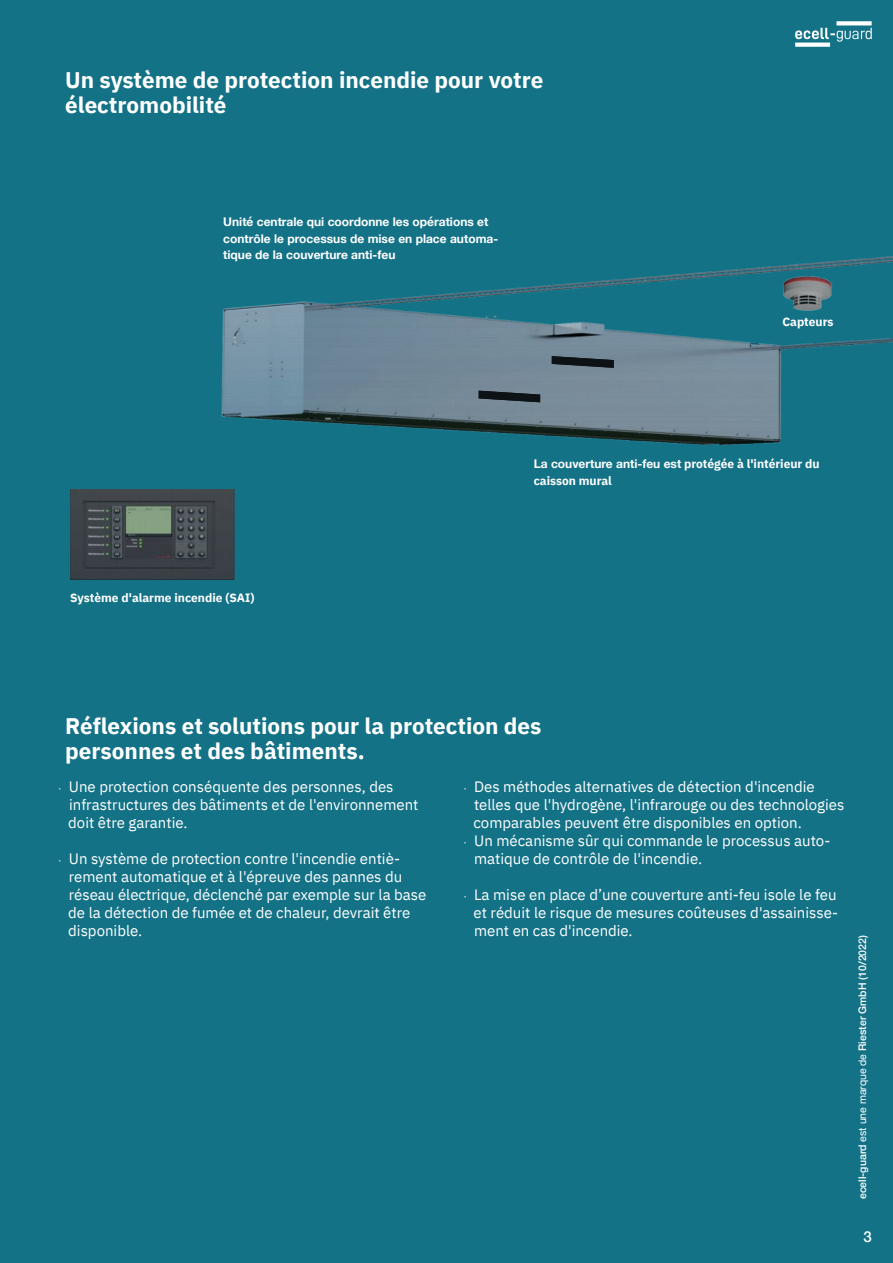
<style>
.page{position:relative;width:893px;height:1263px;background:#147287}
.page>*{position:absolute;margin:0;border:0;box-sizing:border-box;transform-origin:0 0}
.t1{font:700 22.5px/25.5px "IBM Plex Sans";color:#fff}
.t2{font:15px/18px "IBM Plex Sans";color:#fff}
.t3{font:500 15px "Helvetica Neue";color:#fff}
.t4{font:700 12px/16.5px "Helvetica Neue";color:#fff}
.t5{font:700 12px "IBM Plex Sans";color:#fff}
.t6{font:500 10.5px "Helvetica Neue";color:#fff}
.s1{font-family:"IBM Plex Sans"}
.s2{font-family:"Helvetica Neue";font-size:6px}
.s3{font-weight:400}
</style>
<div class="page">
<img style="left:70px;top:489px;width:164px;height:90px">
<img style="left:221px;top:256px;width:672px;height:190px">
<img style="left:782px;top:276px;width:50px;height:36px">
<svg style="left:479px;top:391px;width:61px;height:11px"></svg>
<svg style="left:552px;top:356px;width:62px;height:12px"></svg>
<svg style="left:795px;top:21px;width:77px;height:26px"></svg>
<h1 class="t1" style="left:65px;top:65px;width:480px">Un système de protection incendie pour votre électromobilité</h1>
<p class="t4" style="left:223px;top:214px;width:277px">Unité centrale qui coordonne les opérations et contrôle le processus de mise en place automa&shy;tique de la couverture anti-feu</p>
<p class="t5" style="left:782px;top:312px;width:53px">Capteurs</p>
<p class="t5" style="left:70px;top:588px;width:186px">Système d'alarme incendie (SAI)</p>
<p class="t4" style="left:534px;top:456px;width:288px">La couverture anti-feu est <span class="s1">protégée à l'intérieur du</span></p>
<p class="t5" style="left:534px;top:471px;width:80px">caisson mural</p>
<h1 class="t1" style="left:65px;top:711px;width:478px">Réflexions et solutions pour la protection des personnes et des bâtiments.</h1>
<p class="t2" style="left:68px;top:776px;width:352px;text-indent:-9px"><span class="s2">•</span> Une protection conséquente des personnes, des infrastructures des bâtiments et de l'environnement doit être garantie.</p>
<p class="t2" style="left:68px;top:848px;width:360px;text-indent:-9px"><span class="s2">•</span> Un système de protection contre l'incendie entiè&shy;rement automatique et à l'épreuve des pannes du réseau électrique, déclenché par exemple sur la base de la détection de fumée et de chaleur, devrait être disponible.</p>
<p class="t2" style="left:473px;top:776px;width:372px;text-indent:-9px"><span class="s2">•</span> Des méthodes alternatives de détection d'incendie telles que l'hydrogène, l'infrarouge ou des technologies comparables peuvent être disponibles en option.</p>
<p class="t2" style="left:474px;top:830px;width:358px;text-indent:-10px"><span class="s2">•</span> Un mécanisme sûr qui commande le processus auto&shy;matique de contrôle de l'incendie.</p>
<p class="t2" style="left:473px;top:884px;width:366px;text-align:justify;text-indent:-9px"><span class="s2">•</span> La mise en place d’une couverture anti-feu isole le feu et réduit le risque de mesures coûteuses d'assainisse&shy;ment en cas d'incendie.</p>
<p class="t6" style="left:854px;top:1199px;width:266px;rotate:-90deg">ecell-guard <span class="s3">est une marque de</span> Riester GmbH (10/2022)</p>
<p class="t3" style="left:863px;top:1224px;width:10px">3</p>
</div>
